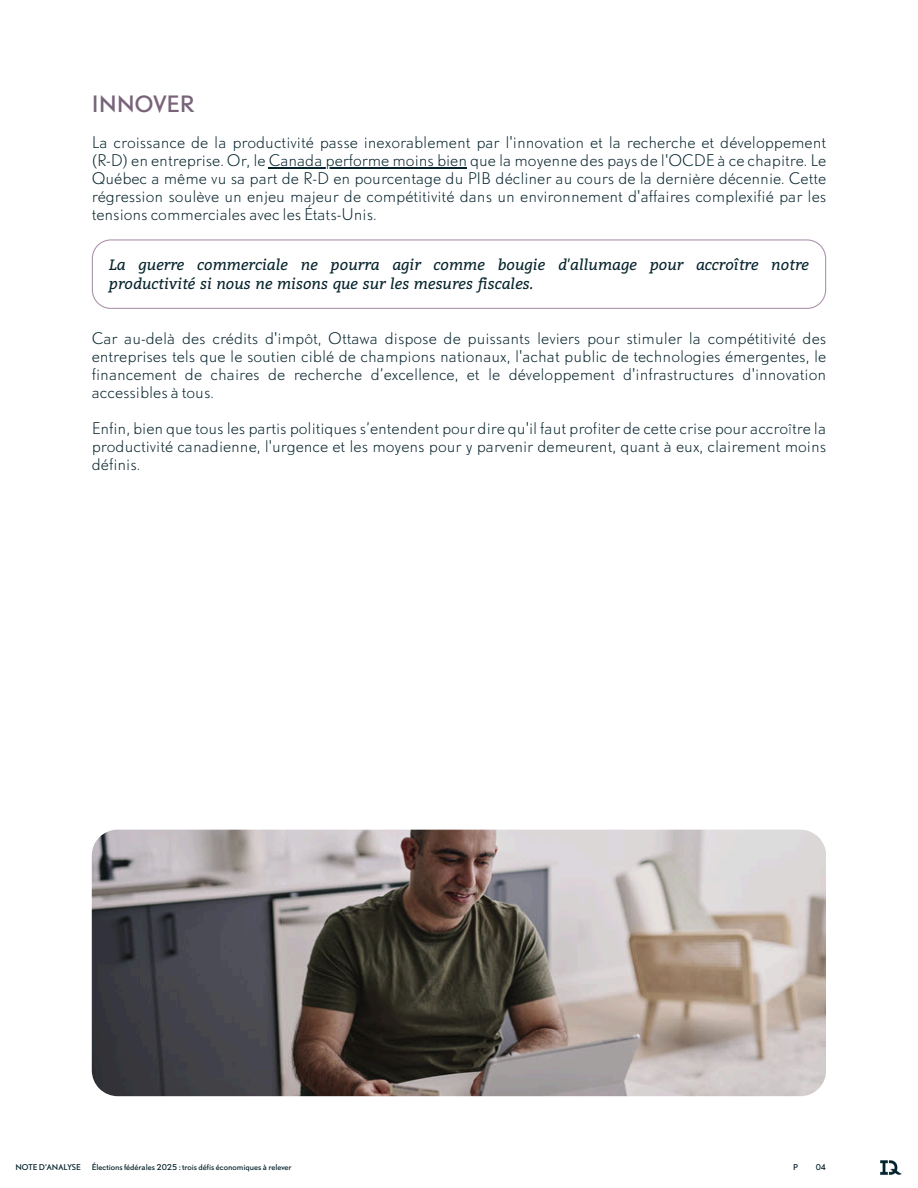
<style>
.page{position:relative;width:918px;height:1188px;background:#fff}
.page>*{position:absolute;margin:0;border:0;box-sizing:border-box;transform-origin:0 0}
.t1{font:21px "DTL Nobel T";color:#796379}
.t2{font:300 15px/18px "DTL Nobel T";color:#06232c;text-align:justify}
.t3{font:italic 15px/19.2px "Bitter";color:#06232c}
.t4{font:7.5px "DTL Nobel T";color:#06232c}
</style>
<div class="page">
<img style="left:880px;top:1160px;width:22px;height:15px">
<hr style="left:269px;top:167px;width:198px;height:1px;background:#06232c">
<svg style="left:92px;top:239px;width:734px;height:70px"></svg>
<img style="left:92px;top:830px;width:734px;height:266px">
<h2 class="t1" style="left:92px;top:89px;width:104px">INNOVER</h2>
<p class="t2" style="left:92px;top:133px;width:736px">La croissance de la productivité passe inexorablement par l'innovation et la recherche et développement (R-D) en entreprise. Or, le Canada performe moins bien que la moyenne des pays de l'OCDE à ce chapitre. Le</p>
<h3 class="t2" style="left:92px;top:169px;width:736px">Québec a même vu sa part de R-D en pourcentage du PIB décliner au cours de la dernière décennie. Cette régression soulève un enjeu majeur de compétitivité dans un environnement d'affaires complexifié par les tensions commerciales avec les États-Unis.</h3>
<p class="t3" style="left:109px;top:254px;width:702px">La guerre commerciale ne pourra agir comme bougie d'allumage pour accroître notre productivité si nous ne misons que sur les mesures fiscales.</p>
<p class="t2" style="left:92px;top:329px;width:736px">Car au-delà des crédits d'impôt, Ottawa dispose de puissants leviers pour stimuler la compétitivité des entreprises tels que le soutien ciblé de champions nationaux, l'achat public de technologies émergentes, le financement de chaires de recherche d’excellence, et le développement d'infrastructures d'innovation accessibles à tous.</p>
<p class="t2" style="left:92px;top:419px;width:736px">Enfin, bien que tous les partis politiques s’entendent pour dire qu'il faut profiter de cette crise pour accroître la productivité canadienne, l'urgence et les moyens pour y parvenir demeurent, quant à eux, clairement moins définis.</p>
<h1 class="t4" style="left:15px;top:1162px;width:67px">NOTE D’ANALYSE</h1>
<h2 class="t4" style="left:92px;top:1162px;width:201px">Élections fédérales 2025 : trois défis économiques à relever</h2>
<p class="t4" style="left:793px;top:1162px;width:6px">P</p>
<h2 class="t4" style="left:816px;top:1162px;width:12px">04</h2>
</div>
